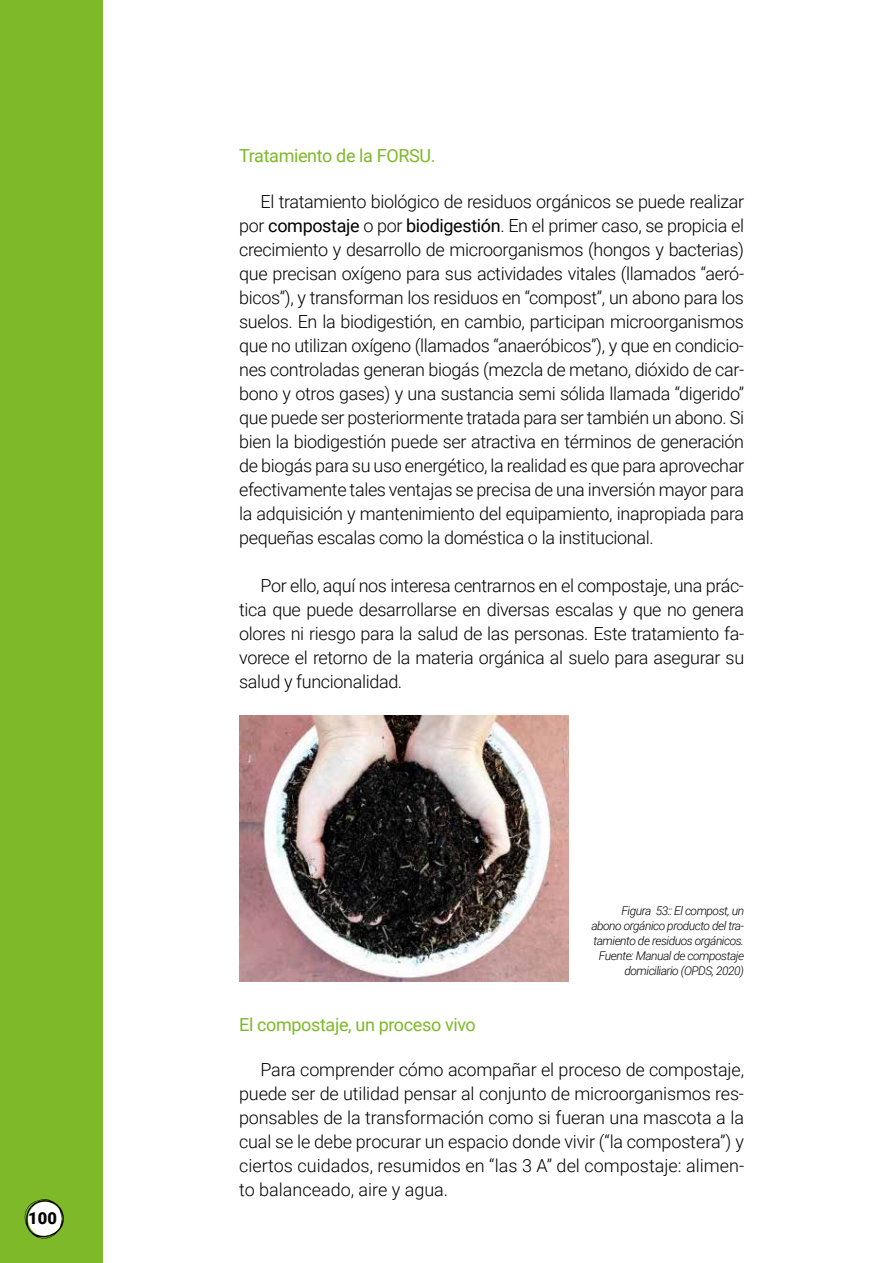
<style>
.page{position:relative;width:893px;height:1263px;background:#fff}
.page>*{position:absolute;margin:0;border:0;box-sizing:border-box;transform-origin:0 0}
.t1{font:300 18px/24px "Roboto";letter-spacing:-.02em;color:#000;text-align:justify}
.t2{font:18px "Roboto";letter-spacing:-.02em;color:#7db928}
.t3{font:900 16.5px "Roboto";color:#000}
.t4{font:italic 300 12px/15px "Roboto";letter-spacing:-.04em;color:#000;text-align:right}
.s1{font-weight:400}
</style>
<div class="page">
<div style="left:0;top:0;width:102px;height:1263px;background:#7db928"></div>
<svg style="left:24px;top:1199px;width:40px;height:40px"></svg>
<img style="left:239px;top:715px;width:330px;height:267px">
<p class="t3" style="left:28px;top:1207px;width:30px">100</p>
<p class="t2" style="left:239px;top:143px;width:198px">Tratamiento de la FORSU.</p>
<p class="t1" style="left:239px;top:189px;width:506px;text-indent:21px">El tratamiento biológico de residuos orgánicos se puede realizar por <span class="s1">compostaje</span> o por <span class="s1">biodigestión</span>. En el primer caso, se propicia el crecimiento y desarrollo de microorganismos (hongos y bacterias) que precisan oxígeno para sus actividades vitales (llamados “aeró&shy;bicos”), y transforman los residuos en “compost”, un abono para los suelos. En la biodigestión, en cambio, participan microorganismos que no utilizan oxígeno (llamados “anaeróbicos”), y que en condicio&shy;nes controladas generan biogás (mezcla de metano, dióxido de car&shy;bono y otros gases) y una sustancia semi sólida llamada “digerido” que puede ser posteriormente tratada para ser también un abono. Si bien la biodigestión puede ser atractiva en términos de generación de biogás para su uso energético, la realidad es que para aprovechar efectivamente tales ventajas se precisa de una inversión mayor para la adquisición y mantenimiento del equipamiento, inapropiada para pequeñas escalas como la doméstica o la institucional.</p>
<p class="t1" style="left:239px;top:573px;width:506px;text-indent:21px">Por ello, aquí nos interesa centrarnos en el compostaje, una prác&shy;tica que puede desarrollarse en diversas escalas y que no genera olores ni riesgo para la salud de las personas. Este tratamiento fa&shy;vorece el retorno de la materia orgánica al suelo para asegurar su salud y funcionalidad.</p>
<p class="t4" style="left:591px;top:902px;width:154px">Figura 53:: El compost, un abono orgánico producto del tra&shy;tamiento de residuos orgánicos.<br>Fuente: Manual de compostaje domiciliario (OPDS, 2020)</p>
<p class="t2" style="left:239px;top:1011px;width:238px">El compostaje, un proceso vivo</p>
<p class="t1" style="left:239px;top:1057px;width:506px;text-indent:21px">Para comprender cómo acompañar el proceso de compostaje, puede ser de utilidad pensar al conjunto de microorganismos res&shy;ponsables de la transformación como si fueran una mascota a la cual se le debe procurar un espacio donde vivir (“la compostera”) y ciertos cuidados, resumidos en “las 3 A” del compostaje: alimen&shy;to balanceado, aire y agua.</p>
</div>
